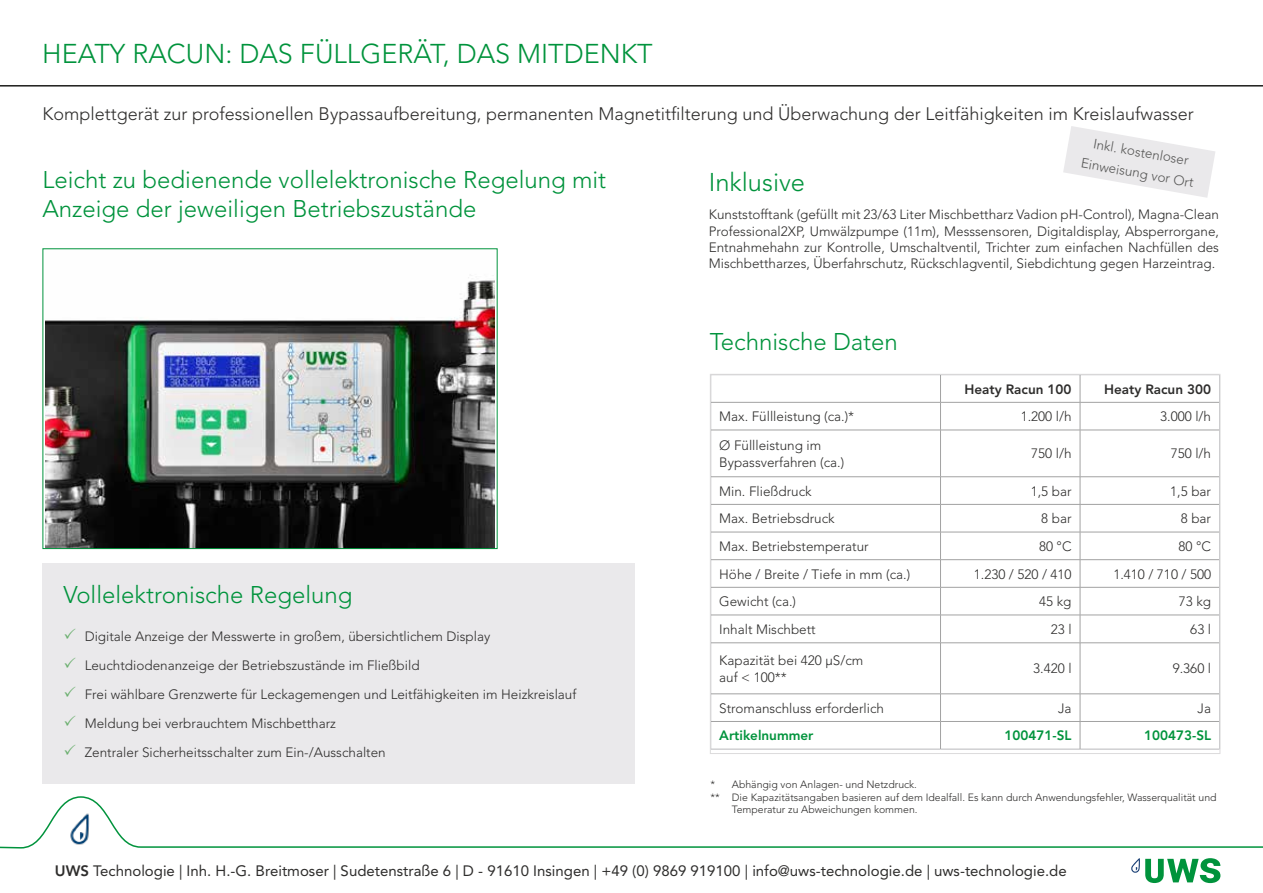
<style>
.page{position:relative;width:1263px;height:893px;background:#fff}
.page>*{position:absolute;margin:0;border:0;box-sizing:border-box;transform-origin:0 0}
.t1{font:300 27px "Avenir LT Std";color:#00933c}
.t2{font:300 25.5px "Avenir LT Std";color:#00933c}
.t3{font:300 24px/28.8px "Avenir LT Std";color:#00933c}
.t4{font:300 18px "Avenir LT Std";color:#2e2d2c}
.t5{font:15px "Avenir LT Std";color:#2e2d2c}
.t6{font:300 13.5px/16.2px "Avenir LT Std";color:#2e2d2c}
.t7{font:300 13.5px/21px "Avenir LT Std";color:#575756;text-align:center}
.t8{font:800 13.5px "Avenir LT Pro";color:#00933c}
.t9{font:800 13.5px "Avenir LT Pro";color:#2e2d2c}
.t10{font:300 10.5px "Avenir LT Std";color:#2e2d2c}
.s1{color:#69af6d}
.s2{font-family:"Avenir LT Pro";font-weight:800}
</style>
<div class="page">
<hr style="left:710px;top:749px;width:230px;height:1px;background:#b8b8bb">
<hr style="left:940px;top:749px;width:140px;height:1px;background:#b8b8bb">
<hr style="left:1080px;top:749px;width:140px;height:1px;background:#b8b8bb">
<hr style="left:711px;top:402px;width:229px;height:1px;background:#a2a2a2">
<svg style="left:940px;top:376px;width:1px;height:54px"></svg>
<hr style="left:940px;top:402px;width:140px;height:1px;background:#a2a2a2">
<svg style="left:1080px;top:376px;width:1px;height:54px"></svg>
<hr style="left:1080px;top:402px;width:139px;height:1px;background:#a2a2a2">
<hr style="left:711px;top:430px;width:229px;height:1px;background:#a2a2a2">
<hr style="left:711px;top:476px;width:229px;height:1px;background:#a2a2a2">
<hr style="left:940px;top:430px;width:1px;height:47px;background:#a2a2a2">
<hr style="left:940px;top:430px;width:140px;height:1px;background:#a2a2a2">
<hr style="left:940px;top:476px;width:140px;height:1px;background:#a2a2a2">
<hr style="left:1080px;top:430px;width:1px;height:47px;background:#a2a2a2">
<hr style="left:1080px;top:430px;width:139px;height:1px;background:#a2a2a2">
<hr style="left:1080px;top:476px;width:139px;height:1px;background:#a2a2a2">
<hr style="left:711px;top:504px;width:229px;height:1px;background:#a2a2a2">
<hr style="left:940px;top:504px;width:140px;height:1px;background:#a2a2a2">
<hr style="left:1080px;top:504px;width:139px;height:1px;background:#a2a2a2">
<hr style="left:711px;top:532px;width:229px;height:1px;background:#a2a2a2">
<hr style="left:940px;top:532px;width:140px;height:1px;background:#a2a2a2">
<hr style="left:1080px;top:532px;width:139px;height:1px;background:#a2a2a2">
<hr style="left:711px;top:559px;width:229px;height:1px;background:#a2a2a2">
<hr style="left:940px;top:559px;width:140px;height:1px;background:#a2a2a2">
<hr style="left:1080px;top:559px;width:139px;height:1px;background:#a2a2a2">
<hr style="left:711px;top:587px;width:229px;height:1px;background:#a2a2a2">
<hr style="left:940px;top:587px;width:140px;height:1px;background:#a2a2a2">
<hr style="left:1080px;top:587px;width:139px;height:1px;background:#a2a2a2">
<hr style="left:711px;top:615px;width:229px;height:1px;background:#a2a2a2">
<svg style="left:940px;top:477px;width:1px;height:166px"></svg>
<hr style="left:940px;top:615px;width:140px;height:1px;background:#a2a2a2">
<svg style="left:1080px;top:477px;width:1px;height:166px"></svg>
<hr style="left:1080px;top:615px;width:139px;height:1px;background:#a2a2a2">
<hr style="left:711px;top:643px;width:229px;height:1px;background:#a2a2a2">
<hr style="left:940px;top:643px;width:1px;height:51px;background:#a2a2a2">
<hr style="left:940px;top:643px;width:140px;height:1px;background:#a2a2a2">
<hr style="left:1080px;top:643px;width:1px;height:51px;background:#a2a2a2">
<hr style="left:1080px;top:643px;width:139px;height:1px;background:#a2a2a2">
<hr style="left:711px;top:694px;width:229px;height:1px;background:#a2a2a2">
<hr style="left:940px;top:694px;width:140px;height:1px;background:#a2a2a2">
<hr style="left:1080px;top:694px;width:139px;height:1px;background:#a2a2a2">
<hr style="left:711px;top:721px;width:229px;height:1px;background:#a2a2a2">
<svg style="left:940px;top:695px;width:1px;height:54px"></svg>
<hr style="left:940px;top:721px;width:140px;height:1px;background:#a2a2a2">
<svg style="left:1080px;top:694px;width:1px;height:55px"></svg>
<hr style="left:1080px;top:721px;width:139px;height:1px;background:#a2a2a2">
<img style="left:45px;top:277px;width:450px;height:270px">
<div style="left:43px;top:248px;width:454px;height:301px;border:1px solid #00933c"></div>
<div style="left:42px;top:564px;width:593px;height:220px;background:#eae9eb"></div>
<svg style="left:1131px;top:858px;width:89px;height:25px"></svg>
<svg style="left:0;top:796px;width:1263px;height:52px"></svg>
<img style="left:66px;top:809px;width:28px;height:39px">
<hr style="left:0;top:85px;width:1263px;height:2px;background:#1d1d1b">
<svg style="left:1063px;top:126px;width:152px;height:72px"></svg>
<h1 class="t1" style="left:42px;top:38px;width:612px">HEATY RACUN: DAS FÜLLGERÄT, DAS MITDENKT</h1>
<h3 class="t4" style="left:43px;top:103px;width:1153px">Komplettgerät zur professionellen Bypassaufbereitung, permanenten Magnetitfilterung und Überwachung der Leitfähigkeiten im Kreislaufwasser</h3>
<h3 class="t3" style="left:43px;top:166px;width:565px">Leicht zu bedienende vollelektronische Regelung mit<br>Anzeige der jeweiligen Betriebszustände</h3>
<h3 class="t3" style="left:63px;top:581px;width:290px">Vollelektronische Regelung</h3>
<p class="t6" style="left:63px;top:628px;width:428px"><span class="s1">✓</span> Digitale Anzeige der Messwerte in großem, übersichtlichem Display</p>
<p class="t6" style="left:63px;top:657px;width:358px"><span class="s1">✓</span> Leuchtdiodenanzeige der Betriebszustände im Fließbild</p>
<p class="t6" style="left:63px;top:686px;width:514px"><span class="s1">✓</span> Frei wählbare Grenzwerte für Leckagemengen und Leitfähigkeiten im Heizkreislauf</p>
<p class="t6" style="left:63px;top:715px;width:274px"><span class="s1">✓</span> Meldung bei verbrauchtem Mischbettharz</p>
<p class="t6" style="left:63px;top:744px;width:324px"><span class="s1">✓</span> Zentraler Sicherheitsschalter zum Ein-/Ausschalten</p>
<p class="t7" style="left:1087px;top:132px;width:116px;rotate:10deg">Inkl. kostenloser<br>Einweisung vor Ort</p>
<h2 class="t2" style="left:709px;top:167px;width:98px">Inklusive</h2>
<p class="t6" style="left:709px;top:207px;width:512px;text-align:justify">Kunststofftank (gefüllt mit 23/63 Liter Mischbettharz Vadion pH-Control), Magna-Clean Professional2XP, Umwälzpumpe (11m), Messsensoren, Digitaldisplay, Absperrorgane, Entnahmehahn zur Kontrolle, Umschaltventil, Trichter zum einfachen Nachfüllen des Mischbettharzes, Überfahrschutz, Rückschlagventil, Siebdichtung gegen Harzeintrag.</p>
<h3 class="t3" style="left:710px;top:328px;width:190px">Technische Daten</h3>
<p class="t9" style="left:964px;top:381px;width:108px">Heaty Racun 100</p>
<p class="t9" style="left:1104px;top:381px;width:108px">Heaty Racun 300</p>
<p class="t6" style="left:719px;top:409px;width:137px">Max. Füllleistung (ca.)*</p>
<p class="t6" style="left:1021px;top:409px;width:52px">1.200 l/h</p>
<p class="t6" style="left:1160px;top:409px;width:52px">3.000 l/h</p>
<p class="t6" style="left:719px;top:438px;width:127px">Ø Füllleistung im<br>Bypassverfahren (ca.)</p>
<p class="t6" style="left:1031px;top:446px;width:42px">750 l/h</p>
<p class="t6" style="left:1171px;top:446px;width:42px">750 l/h</p>
<p class="t6" style="left:719px;top:483px;width:94px">Min. Fließdruck</p>
<p class="t6" style="left:1031px;top:483px;width:42px">1,5 bar</p>
<p class="t6" style="left:1170px;top:483px;width:42px">1,5 bar</p>
<p class="t6" style="left:719px;top:511px;width:117px">Max. Betriebsdruck</p>
<p class="t6" style="left:1041px;top:511px;width:32px">8 bar</p>
<p class="t6" style="left:1181px;top:511px;width:32px">8 bar</p>
<p class="t6" style="left:719px;top:538px;width:151px">Max. Betriebstemperatur</p>
<p class="t6" style="left:1039px;top:538px;width:34px">80 °C</p>
<p class="t6" style="left:1178px;top:538px;width:34px">80 °C</p>
<p class="t6" style="left:719px;top:566px;width:192px">Höhe / Breite / Tiefe in mm (ca.)</p>
<p class="t6" style="left:974px;top:566px;width:99px">1.230 / 520 / 410</p>
<p class="t6" style="left:1113px;top:566px;width:99px">1.410 / 710 / 500</p>
<p class="t6" style="left:719px;top:593px;width:78px">Gewicht (ca.)</p>
<p class="t6" style="left:1039px;top:593px;width:34px">45 kg</p>
<p class="t6" style="left:1179px;top:593px;width:34px">73 kg</p>
<p class="t6" style="left:719px;top:621px;width:98px">Inhalt Mischbett</p>
<p class="t6" style="left:1051px;top:621px;width:22px">23 l</p>
<p class="t6" style="left:1190px;top:621px;width:22px">63 l</p>
<p class="t6" style="left:719px;top:653px;width:146px">Kapazität bei 420 µS/cm auf &lt; 100**</p>
<p class="t6" style="left:1033px;top:661px;width:40px">3.420 l</p>
<p class="t6" style="left:1173px;top:661px;width:40px">9.360 l</p>
<p class="t6" style="left:719px;top:700px;width:166px">Stromanschluss erforderlich</p>
<p class="t6" style="left:1058px;top:700px;width:15px">Ja</p>
<p class="t6" style="left:1197px;top:700px;width:15px">Ja</p>
<p class="t8" style="left:719px;top:728px;width:96px">Artikelnummer</p>
<p class="t8" style="left:1004px;top:728px;width:68px">100471-SL</p>
<p class="t8" style="left:1144px;top:728px;width:68px">100473-SL</p>
<p class="t10" style="left:710px;top:778px;width:208px">* Abhängig von Anlagen- und Netzdruck.</p>
<p class="t10" style="left:710px;top:791px;width:508px">** Die Kapazitätsangaben basieren auf dem Idealfall. Es kann durch Anwendungsfehler, Wasserqualität und</p>
<p class="t10" style="left:732px;top:804px;width:187px">Temperatur zu Abweichungen kommen.</p>
<p class="t5" style="left:55px;top:862px;width:1013px"><span class="s2">UWS</span> Technologie | Inh. H.-G. Breitmoser | Sudetenstraße 6 | D - 91610 Insingen | +49 (0) 9869 919100 | info@uws-technologie.de | uws-technologie.de</p>
</div>
